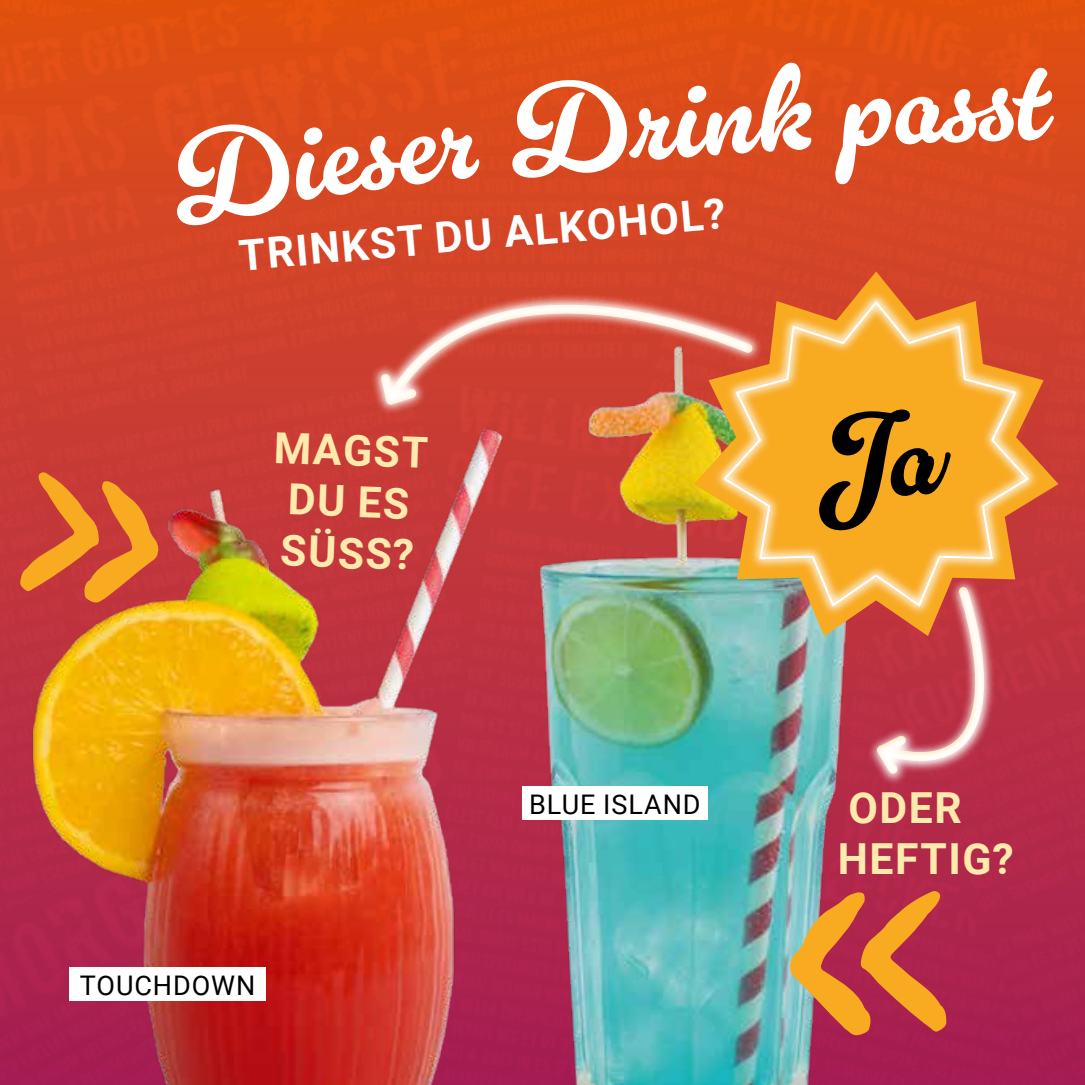
<style>
.page{position:relative;width:1085px;height:1085px;background:#fff}
.page>*{position:absolute;margin:0;border:0;box-sizing:border-box;transform-origin:0 0}
.t1{font:700 42.75px/51.3px "Roboto";letter-spacing:.035em;color:#ffeaad}
.t2{font:700 42.75px "Roboto";color:#fff}
.t3{font:27px "Roboto";letter-spacing:.035em;color:#000}
</style>
<div class="page">
<hr style="left:1084px;top:0;width:1px;height:1084px;background:#fff7e2">
<div style="left:0;top:0;width:1084px;height:1084px;background:linear-gradient(to bottom,#e25117,#a51d58)"></div>
<svg style="left:935px;top:636px;width:105px;height:175px;background:#c04558"></svg>
<img style="left:555px;top:445px;width:380px;height:639px">
<svg style="left:693px;top:271px;width:365px;height:365px;background:#c46348"></svg>
<img style="left:0;top:352px;width:555px;height:732px">
<svg style="left:788px;top:889px;width:158px;height:146px;background:#c66e4b"></svg>
<div style="left:522px;top:786px;width:186px;height:33px;background:#fff"></div>
<div style="left:70px;top:967px;width:196px;height:33px;background:#fff"></div>
<svg style="left:358px;top:247px;width:408px;height:198px;background:#d14d2e"></svg>
<svg style="left:371px;top:257px;width:385px;height:175px;background:#d45943"></svg>
<svg style="left:712px;top:290px;width:327px;height:328px;background:#ca6b44"></svg>
<svg style="left:719px;top:298px;width:310px;height:310px;background:#eba144"></svg>
<svg style="left:20px;top:471px;width:139px;height:132px;background:#d76130"></svg>
<div style="left:163px;top:115px;width:318px;height:114px;background:#d84821"></div>
<div style="left:504px;top:62px;width:550px;height:122px;background:#da4a1c"></div>
<div style="left:814px;top:409px;width:138px;height:122px;background:#f8aa21"></div>
<p class="t2" style="left:237px;top:225px;width:489px;rotate:-5deg">TRINKST DU ALKOHOL?</p>
<p class="t1" style="left:275px;top:420px;width:156px;rotate:2deg">MAGST<br>DU ES<br>SÜSS?</p>
<p class="t3" style="left:80px;top:965px;width:177px">TOUCHDOWN</p>
<p class="t3" style="left:529px;top:785px;width:173px">BLUE ISLAND</p>
<p class="t1" style="left:837px;top:780px;width:177px">ODER<br>HEFTIG?</p>
</div>
